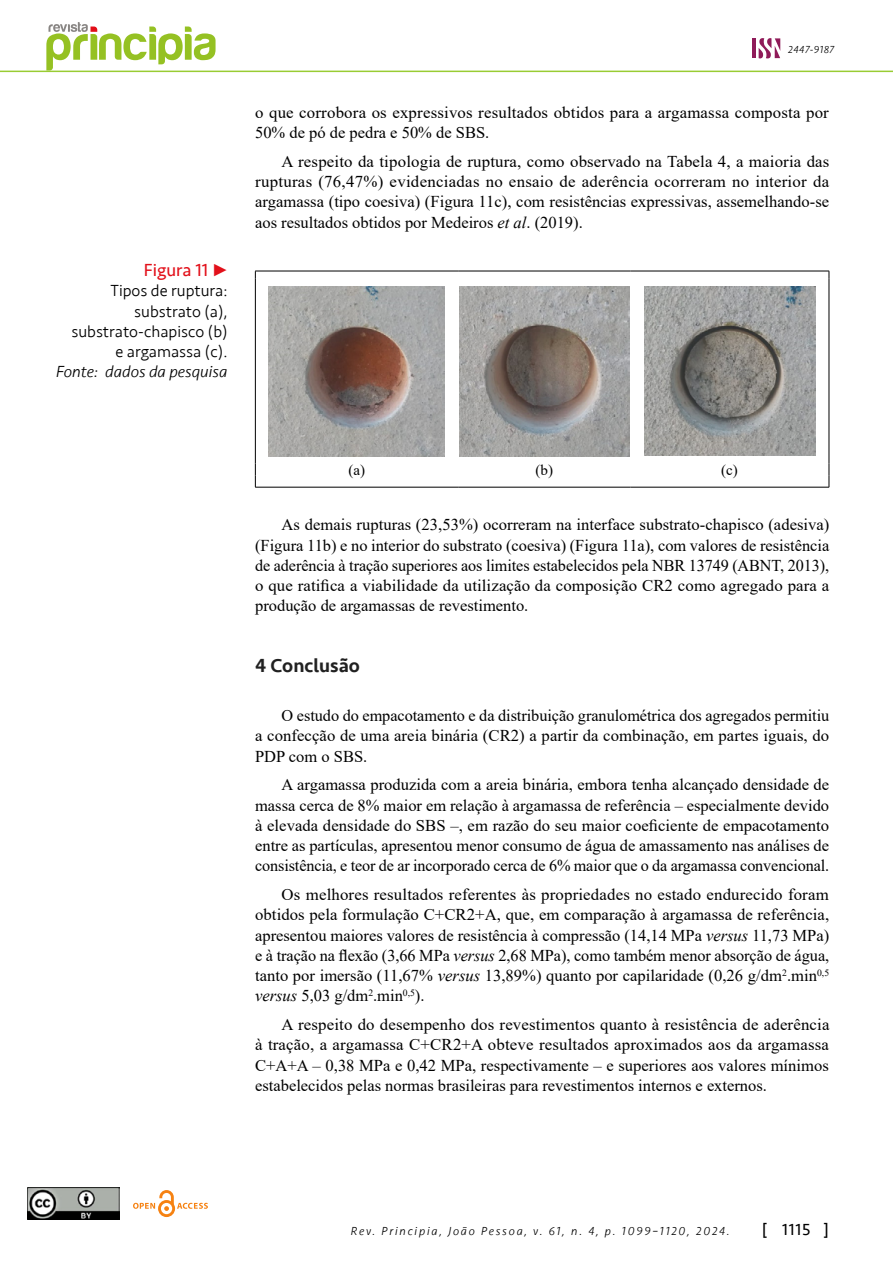
<style>
.page{position:relative;width:893px;height:1263px;background:#fff}
.page>*{position:absolute;margin:0;border:0;box-sizing:border-box;transform-origin:0 0}
.t1{font:500 19.5px "Seravek";color:#212121}
.t2{font:18px "Seravek";color:#e2101a}
.t3{font:16.5px/20.2px "Times New Roman";color:#000;text-align:justify}
.t4{font:300 16.5px/20.2px "Seravek";color:#000;text-align:right}
.t5{font:italic 300 16.5px "Seravek";color:#000}
.t6{font:16.5px "Seravek";color:#000}
.t7{font:15px "Times New Roman";color:#000}
.t8{font:italic 300 12px "Seravek";letter-spacing:.15em;color:#000}
.t9{font:italic 300 10.5px "Seravek";letter-spacing:.05em;color:#000}
.s1{font-style:italic}
</style>
<div class="page">
<hr style="left:0;top:71px;width:893px;height:1px;background:#9c3">
<img style="left:28px;top:1187px;width:91px;height:32px">
<svg style="left:133px;top:1190px;width:75px;height:27px"></svg>
<hr style="left:255px;top:271px;width:203px;height:1px;background:#000">
<hr style="left:458px;top:271px;width:172px;height:1px;background:#000">
<hr style="left:630px;top:271px;width:199px;height:1px;background:#000">
<hr style="left:255px;top:279px;width:1px;height:185px;background:#000">
<hr style="left:829px;top:279px;width:1px;height:185px;background:#000">
<svg style="left:255px;top:464px;width:1px;height:23px"></svg>
<svg style="left:829px;top:464px;width:1px;height:23px"></svg>
<hr style="left:255px;top:487px;width:203px;height:1px;background:#000">
<hr style="left:458px;top:487px;width:172px;height:1px;background:#000">
<hr style="left:630px;top:487px;width:199px;height:1px;background:#000">
<img style="left:269px;top:286px;width:176px;height:170px">
<img style="left:459px;top:286px;width:170px;height:170px">
<img style="left:644px;top:287px;width:171px;height:168px">
<svg style="left:46px;top:22px;width:170px;height:49px"></svg>
<hr style="left:752px;top:38px;width:3px;height:20px;background:#8f1b59">
<svg style="left:759px;top:38px;width:21px;height:20px"></svg>
<p class="t2" style="left:144px;top:256px;width:85px">Figura 11 •</p>
<p class="t4" style="left:71px;top:281px;width:158px">Tipos de ruptura: substrato (a), substrato-chapisco (b) e argamassa (c).</p>
<p class="t5" style="left:56px;top:362px;width:173px">Fonte: dados da pesquisa</p>
<p class="t9" style="left:788px;top:43px;width:48px">2447-9187</p>
<p class="t3" style="left:255px;top:102px;width:575px">o que corrobora os expressivos resultados obtidos para a argamassa composta por<br>50% de pó de pedra e 50% de SBS.</p>
<p class="t3" style="left:255px;top:151px;width:576px;text-indent:26px">A respeito da tipologia de ruptura, como observado na Tabela 4, a maioria das rupturas (76,47%) evidenciadas no ensaio de aderência ocorreram no interior da argamassa (tipo coesiva) (Figura 11c), com resistências expressivas, assemelhando-se aos resultados obtidos por Medeiros <span class="s1">et al</span>. (2019).</p>
<p class="t7" style="left:349px;top:459px;width:18px">(a)</p>
<p class="t7" style="left:536px;top:459px;width:19px">(b)</p>
<p class="t7" style="left:721px;top:459px;width:18px">(c)</p>
<p class="t3" style="left:255px;top:514px;width:576px;text-indent:26px">As demais rupturas (23,53%) ocorreram na interface substrato-chapisco (adesiva) (Figura 11b) e no interior do substrato (coesiva) (Figura 11a), com valores de resistência de aderência à tração superiores aos limites estabelecidos pela NBR 13749 (ABNT, 2013), o que ratifica a viabilidade da utilização da composição CR2 como agregado para a produção de argamassas de revestimento.</p>
<p class="t1" style="left:255px;top:653px;width:106px">4 Conclusão</p>
<p class="t3" style="left:255px;top:705px;width:576px;text-indent:26px">O estudo do empacotamento e da distribuição granulométrica dos agregados permitiu a confecção de uma areia binária (CR2) a partir da combinação, em partes iguais, do PDP com o SBS.</p>
<p class="t3" style="left:255px;top:774px;width:576px;text-indent:26px">A argamassa produzida com a areia binária, embora tenha alcançado densidade de massa cerca de 8% maior em relação à argamassa de referência – especialmente devido à elevada densidade do SBS –, em razão do seu maior coeficiente de empacotamento entre as partículas, apresentou menor consumo de água de amassamento nas análises de consistência, e teor de ar incorporado cerca de 6% maior que o da argamassa convencional.</p>
<p class="t3" style="left:255px;top:884px;width:576px;text-indent:26px">Os melhores resultados referentes às propriedades no estado endurecido foram obtidos pela formulação C+CR2+A, que, em comparação à argamassa de referência, apresentou maiores valores de resistência à compressão (14,14 MPa <span class="s1">versus</span> 11,73 MPa) e à tração na flexão (3,66 MPa <span class="s1">versus</span> 2,68 MPa), como também menor absorção de água, tanto por imersão (11,67% <span class="s1">versus</span> 13,89%) quanto por capilaridade (0,26 g/dm<sup>2</sup>.min<sup>0,5 </sup><span class="s1">versus</span> 5,03 g/dm<sup>2</sup>.min<sup>0,5</sup>).</p>
<p class="t3" style="left:255px;top:1014px;width:576px;text-indent:26px">A respeito do desempenho dos revestimentos quanto à resistência de aderência à tração, a argamassa C+CR2+A obteve resultados aproximados aos da argamassa C+A+A – 0,38 MPa e 0,42 MPa, respectivamente – e superiores aos valores mínimos estabelecidos pelas normas brasileiras para revestimentos internos e externos.</p>
<p class="t8" style="left:351px;top:1224px;width:380px">Rev. Principia, João Pessoa, v. 61, n. 4, p. 1099–1120, 2024.</p>
<p class="t6" style="left:762px;top:1216px;width:69px">[ 1115 ]</p>
</div>
